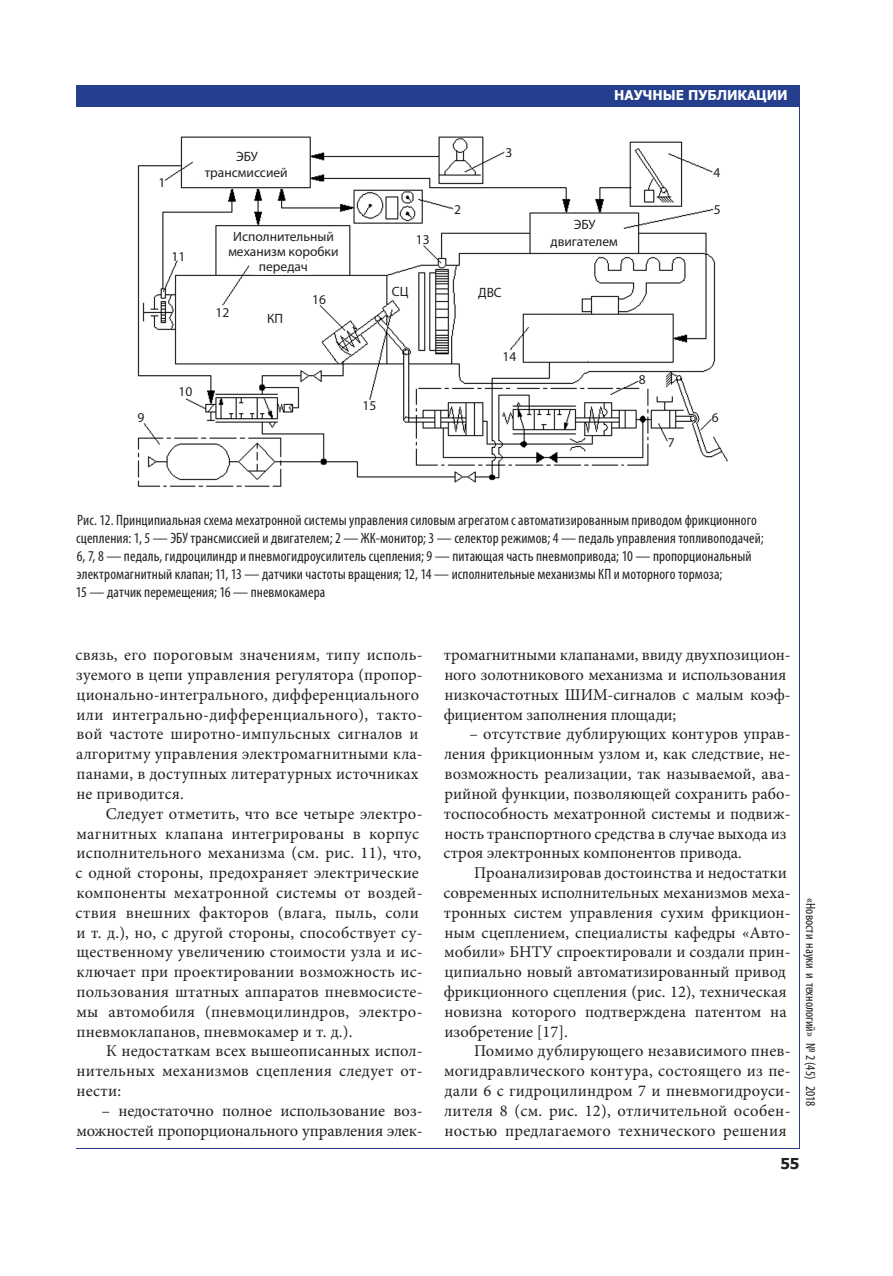
<style>
.page{position:relative;width:893px;height:1276px;background:#fff}
.page>*{position:absolute;margin:0;border:0;box-sizing:border-box;transform-origin:0 0}
.t1{font:16.5px/19.8px "Minion Pro";letter-spacing:.005em;color:#231f20}
.t2{font:condensed 15px/18px "Myriad Pro";letter-spacing:.01em;color:#231f20}
.t3{font:700 15px "Tahoma";color:#231f20}
.t4{font:13.5px/16.2px "Myriad Pro";color:#231f20;text-align:center}
.t5{font:condensed 13.5px "Myriad Pro";color:#231f20}
.t6{font:700 13.5px "Tahoma";color:#fff}
</style>
<div class="page">
<hr style="left:77px;top:1147px;width:722px;height:1px;background:#253f8e">
<hr style="left:799px;top:85px;width:1px;height:1063px;background:#253f8e">
<div style="left:77px;top:85px;width:722px;height:21px;background:#253f8e"></div>
<img style="left:137px;top:136px;width:591px;height:351px">
<p class="t6" style="left:614px;top:86px;width:175px">Научные публикации</p>
<p class="t4" style="left:138px;top:409px;width:8px">9</p>
<p class="t4" style="left:158px;top:174px;width:8px">1</p>
<p class="t4" style="left:172px;top:248px;width:15px">11</p>
<p class="t4" style="left:178px;top:383px;width:15px">10</p>
<p class="t4" style="left:205px;top:148px;width:84px">ЭБУ трансмиссией</p>
<p class="t4" style="left:454px;top:201px;width:8px">2</p>
<p class="t4" style="left:505px;top:145px;width:8px">3</p>
<p class="t4" style="left:228px;top:228px;width:112px;line-height:15px">Исполнительный механизм коробки передач</p>
<p class="t4" style="left:551px;top:216px;width:69px">ЭБУ двигателем</p>
<p class="t4" style="left:392px;top:283px;width:18px">СЦ</p>
<p class="t4" style="left:267px;top:310px;width:17px">КП</p>
<p class="t4" style="left:416px;top:231px;width:15px">13</p>
<p class="t4" style="left:478px;top:284px;width:25px">ДВС</p>
<p class="t4" style="left:312px;top:291px;width:15px">16</p>
<p class="t4" style="left:216px;top:304px;width:15px">12</p>
<p class="t4" style="left:363px;top:397px;width:15px">15</p>
<p class="t4" style="left:503px;top:348px;width:15px">14</p>
<p class="t4" style="left:639px;top:371px;width:8px">8</p>
<p class="t4" style="left:668px;top:434px;width:8px">7</p>
<p class="t4" style="left:713px;top:164px;width:8px">4</p>
<p class="t4" style="left:714px;top:201px;width:8px">5</p>
<p class="t4" style="left:712px;top:409px;width:8px">6</p>
<p class="t2" style="left:76px;top:511px;width:689px">Рис. 12. Принципиальная схема мехатронной системы управления силовым агрегатом с автоматизированным приводом фрикционного сцепления: 1, 5 — ЭБУ трансмиссией и двигателем; 2 — ЖК-монитор; 3 — селектор режимов; 4 — педаль управления топливоподачей; 6, 7, 8 — педаль, гидроцилиндр и пневмогидроусилитель сцепления; 9 — питающая часть пневмопривода; 10 — пропорциональный электромагнитный клапан; 11, 13 — датчики частоты вращения; 12, 14 — исполнительные механизмы КП и моторного тормоза;<br>15 — датчик перемещения; 16 — пневмокамера</p>
<p class="t1" style="left:76px;top:645px;width:349px">связь, его пороговым значениям, типу исполь&shy;зуемого в цепи управления регулятора (пропор&shy;ционально-интегрального, дифференциального или интегрально-дифференциального), такто&shy;вой частоте широтно-импульсных сигналов и алгоритму управления электромагнитными кла&shy;панами, в доступных литературных источниках не приводится.</p>
<p class="t1" style="left:76px;top:803px;width:349px;text-indent:30px">Следует отметить, что все четыре электро&shy;магнитных клапана интегрированы в корпус исполнительного механизма (см. рис. 11), что, с одной стороны, предохраняет электрические компоненты мехатронной системы от воздей&shy;ствия внешних факторов (влага, пыль, соли и т. д.), но, с другой стороны, способствует су&shy;щественному увеличению стоимости узла и ис&shy;ключает при проектировании возможность ис&shy;пользования штатных аппаратов пневмосисте&shy;мы автомобиля (пневмоцилиндров, электро&shy;пневмоклапанов, пневмокамер и т. д.).</p>
<p class="t1" style="left:77px;top:1041px;width:348px;text-align:justify;text-indent:30px">К недостаткам всех вышеописанных испол&shy;нительных механизмов сцепления следует от&shy;нести:</p>
<p class="t1" style="left:76px;top:1100px;width:348px;text-align:right">– недостаточно полное использование воз&shy;можностей пропорционального управления элек-</p>
<p class="t1" style="left:444px;top:645px;width:348px">тромагнитными клапанами, ввиду двухпозицион&shy;ного золотникового механизма и использования низкочастотных ШИМ-сигналов с малым коэф&shy;фициентом заполнения площади;</p>
<p class="t1" style="left:443px;top:724px;width:349px;text-indent:26px">– отсутствие дублирующих контуров управ&shy;ления фрикционным узлом и, как следствие, не&shy;возможность реализации, так называемой, ава&shy;рийной функции, позволяющей сохранить рабо&shy;тоспособность мехатронной системы и подвиж&shy;ность транспортного средства в случае выхода из строя электронных компонентов привода.</p>
<p class="t1" style="left:443px;top:863px;width:349px;text-indent:31px">Проанализировав достоинства и недостатки современных исполнительных механизмов меха&shy;тронных систем управления сухим фрикцион&shy;ным сцеплением, специалисты кафедры «Авто&shy;мобили» БНТУ спроектировали и создали прин&shy;ципиально новый автоматизированный привод фрикционного сцепления (рис. 12), техническая новизна которого подтверждена патентом на изобретение [17].</p>
<p class="t1" style="left:444px;top:1041px;width:348px;text-align:justify;text-indent:30px">Помимо дублирующего независимого пнев&shy;могидравлического контура, состоящего из пе&shy;дали 6 с гидроцилиндром 7 и пневмогидроуси&shy;лителя 8 (см. рис. 12), отличительной особен&shy;ностью предлагаемого технического решения</p>
<p class="t5" style="left:819px;top:898px;width:209px;rotate:90deg">«Новости науки и технологий» № 2 (45) 2018</p>
<p class="t3" style="left:780px;top:1153px;width:21px">55</p>
</div>
